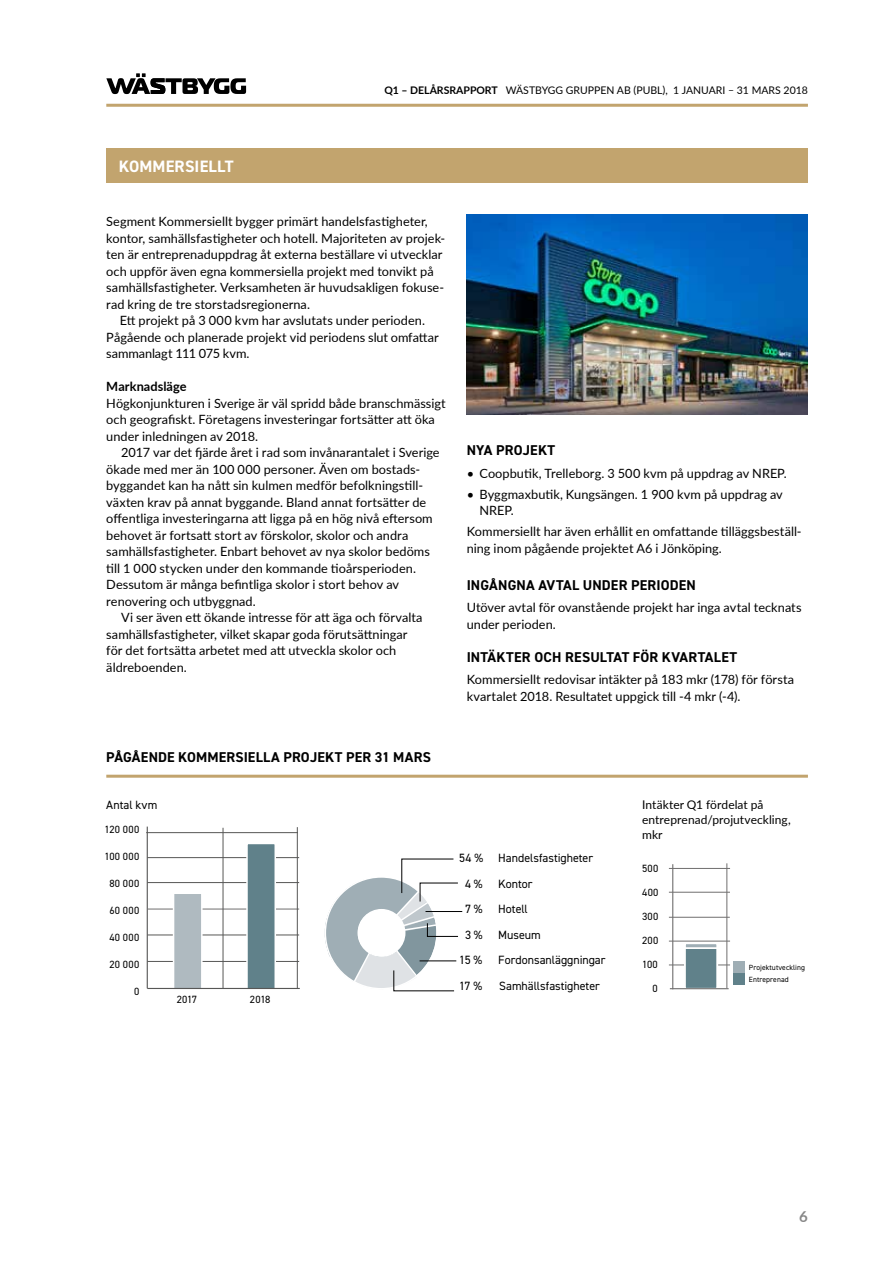
<style>
.page{position:relative;width:893px;height:1263px;background:#fff}
.page>*{position:absolute;margin:0;border:0;box-sizing:border-box;transform-origin:0 0}
.t1{font:700 16.5px "DIN2014";letter-spacing:.01em;color:#fff}
.t2{font:700 15px "Lato";color:#878787}
.t3{font:700 14.25px "DIN2014";letter-spacing:.01em;color:#000}
.t4{font:12.75px/16.5px "Lato";letter-spacing:.005em;color:#000}
.t5{font:700 12.75px "Lato";letter-spacing:.005em;color:#000}
.t6{font:12px "DIN2014";letter-spacing:-.005em;color:#000}
.t7{font:12px/15px "Lato";letter-spacing:.005em;color:#000}
.t8{font:10.5px "Lato";color:#000}
.t9{font:10.5px "DIN2014";letter-spacing:.03em;color:#000}
.t10{font:7.5px/12px "DIN2014";letter-spacing:.01em;color:#000}
.s1{font-weight:700}
</style>
<div class="page">
<svg style="left:106px;top:73px;width:140px;height:21px"></svg>
<hr style="left:106px;top:104px;width:702px;height:3px;background:#c2a46e">
<div style="left:106px;top:149px;width:702px;height:34px;background:#c2a46e"></div>
<hr style="left:147px;top:857px;width:152px;height:1px;background:#575756">
<hr style="left:147px;top:826px;width:1px;height:162px;background:#575756">
<hr style="left:147px;top:882px;width:152px;height:1px;background:#575756">
<hr style="left:147px;top:909px;width:152px;height:1px;background:#706f6f">
<hr style="left:147px;top:935px;width:152px;height:1px;background:#575756">
<hr style="left:147px;top:961px;width:152px;height:1px;background:#575756">
<hr style="left:223px;top:828px;width:1px;height:161px;background:#575756">
<div style="left:173px;top:892px;width:30px;height:98px;background:#afbac0;border:2px solid #fff"></div>
<div style="left:246px;top:843px;width:30px;height:147px;background:#60818a;border:2px solid #fff"></div>
<hr style="left:147px;top:988px;width:153px;height:1px;background:#575756">
<hr style="left:297px;top:827px;width:1px;height:161px;background:#575756">
<hr style="left:106px;top:775px;width:702px;height:3px;background:#c2a46e">
<hr style="left:425px;top:911px;width:37px;height:1px;background:#000">
<svg style="left:324px;top:858px;width:134px;height:134px"></svg>
<hr style="left:420px;top:961px;width:36px;height:1px;background:#000">
<hr style="left:146px;top:832px;width:152px;height:1px;background:#575756">
<img style="left:467px;top:215px;width:341px;height:199px">
<hr style="left:672px;top:864px;width:1px;height:125px;background:#706f6f">
<hr style="left:669px;top:892px;width:61px;height:1px;background:#706f6f">
<hr style="left:669px;top:917px;width:61px;height:1px;background:#706f6f">
<hr style="left:669px;top:941px;width:61px;height:1px;background:#706f6f">
<hr style="left:669px;top:965px;width:61px;height:1px;background:#706f6f">
<hr style="left:669px;top:868px;width:61px;height:1px;background:#706f6f">
<hr style="left:727px;top:863px;width:1px;height:125px;background:#706f6f">
<div style="left:684px;top:942px;width:34px;height:43px;background:#9faeb5;border:2px solid #fff"></div>
<div style="left:684px;top:947px;width:34px;height:42px;background:#60818a;border:2px solid #fff"></div>
<hr style="left:670px;top:988px;width:59px;height:1px;background:#706f6f">
<div style="left:733px;top:974px;width:12px;height:11px;background:#60818a"></div>
<div style="left:733px;top:961px;width:12px;height:11px;background:#9faeb5"></div>
<p class="t1" style="left:119px;top:155px;width:116px">KOMMERSIELLT</p>
<p class="t8" style="left:384px;top:82px;width:425px"><span class="s1">Q1 – DELÅRSRAPPORT</span> WÄSTBYGG GRUPPEN AB (PUBL), 1 JANUARI – 31 MARS 2018</p>
<p class="t4" style="left:106px;top:213px;width:323px">Segment Kommersiellt bygger primärt handelsfastigheter,</p>
<p class="t4" style="left:106px;top:229px;width:340px">kontor, samhällsfastigheter och hotell. Majoriteten av projek-</p>
<p class="t4" style="left:106px;top:246px;width:338px">ten är entreprenaduppdrag åt externa beställare vi utvecklar</p>
<p class="t4" style="left:106px;top:262px;width:329px">och uppför även egna kommersiella projekt med tonvikt på</p>
<p class="t4" style="left:106px;top:279px;width:339px">samhällsfastigheter. Verksamheten är huvudsakligen fokuse-</p>
<p class="t4" style="left:106px;top:295px;width:205px">rad kring de tre storstadsregionerna.</p>
<p class="t4" style="left:120px;top:312px;width:307px">Ett projekt på 3 000 kvm har avslutats under perioden.</p>
<p class="t4" style="left:106px;top:328px;width:334px">Pågående och planerade projekt vid periodens slut omfattar</p>
<p class="t4" style="left:106px;top:345px;width:145px">sammanlagt 111 075 kvm.</p>
<p class="t5" style="left:106px;top:377px;width:82px">Marknadsläge</p>
<p class="t4" style="left:106px;top:394px;width:341px">Högkonjunkturen i Sverige är väl spridd både branschmässigt och geografiskt. Företagens investeringar fortsätter att öka under inledningen av 2018.</p>
<p class="t4" style="left:106px;top:444px;width:335px;text-indent:15px">2017 var det fjärde året i rad som invånarantalet i Sverige ökade med mer än 100 000 personer. Även om bostads&shy;byggandet kan ha nått sin kulmen medför befolkningstill&shy;växten krav på annat byggande. Bland annat fortsätter de offentliga investeringarna att ligga på en hög nivå eftersom behovet är fortsatt stort av förskolor, skolor och andra samhällsfastigheter. Enbart behovet av nya skolor bedöms till 1 000 stycken under den kommande tioårsperioden.<br>Dessutom är många befintliga skolor i stort behov av renovering och utbyggnad.</p>
<p class="t4" style="left:106px;top:609px;width:318px;text-indent:15px">Vi ser även ett ökande intresse för att äga och förvalta samhällsfastigheter, vilket skapar goda förutsättningar för det fortsätta arbetet med att utveckla skolor och äldreboenden.</p>
<p class="t3" style="left:467px;top:441px;width:90px">NYA PROJEKT</p>
<p class="t4" style="left:467px;top:465px;width:322px">• Coopbutik, Trelleborg. 3 500 kvm på uppdrag av NREP.</p>
<p class="t4" style="left:479px;top:485px;width:305px;text-indent:-13px">• Byggmaxbutik, Kungsängen. 1 900 kvm på uppdrag av<br>NREP.</p>
<p class="t4" style="left:467px;top:523px;width:336px">Kommersiellt har även erhållit en omfattande tilläggsbeställ&shy;ning inom pågående projektet A6 i Jönköping.</p>
<p class="t3" style="left:467px;top:575px;width:231px">INGÅNGNA AVTAL UNDER PERIODEN</p>
<p class="t4" style="left:467px;top:599px;width:336px">Utöver avtal för ovanstående projekt har inga avtal tecknats under perioden.</p>
<p class="t3" style="left:467px;top:647px;width:272px">INTÄKTER OCH RESULTAT FÖR KVARTALET</p>
<p class="t4" style="left:467px;top:671px;width:329px">Kommersiellt redovisar intäkter på 183 mkr (178) för första kvartalet 2018. Resultatet uppgick till -4 mkr (-4).</p>
<p class="t3" style="left:106px;top:748px;width:326px">PÅGÅENDE KOMMERSIELLA PROJEKT PER 31 MARS</p>
<p class="t6" style="left:106px;top:797px;width:53px">Antal kvm</p>
<p class="t9" style="left:105px;top:823px;width:36px">120 000</p>
<p class="t9" style="left:104px;top:850px;width:36px">100 000</p>
<p class="t9" style="left:109px;top:877px;width:31px">80 000</p>
<p class="t9" style="left:109px;top:904px;width:31px">60 000</p>
<p class="t9" style="left:109px;top:931px;width:31px">40 000</p>
<p class="t9" style="left:110px;top:958px;width:31px">20 000</p>
<p class="t9" style="left:134px;top:985px;width:7px">0</p>
<p class="t9" style="left:177px;top:993px;width:22px">2017</p>
<p class="t9" style="left:250px;top:993px;width:22px">2018</p>
<p class="t6" style="left:459px;top:851px;width:25px">54 %</p>
<p class="t6" style="left:498px;top:851px;width:96px">Handelsfastigheter</p>
<p class="t6" style="left:465px;top:876px;width:19px">4 %</p>
<p class="t6" style="left:498px;top:876px;width:36px">Kontor</p>
<p class="t6" style="left:465px;top:902px;width:19px">7 %</p>
<p class="t6" style="left:498px;top:902px;width:31px">Hotell</p>
<p class="t6" style="left:465px;top:927px;width:19px">3 %</p>
<p class="t6" style="left:498px;top:927px;width:44px">Museum</p>
<p class="t6" style="left:459px;top:953px;width:24px">15 %</p>
<p class="t6" style="left:498px;top:953px;width:109px">Fordonsanläggningar</p>
<p class="t6" style="left:459px;top:978px;width:24px">17 %</p>
<p class="t6" style="left:499px;top:978px;width:102px">Samhällsfastigheter</p>
<p class="t7" style="left:642px;top:797px;width:150px">Intäkter Q1 fördelat på entreprenad/projutveckling, mkr</p>
<p class="t9" style="left:642px;top:862px;width:18px">500</p>
<p class="t9" style="left:642px;top:886px;width:18px">400</p>
<p class="t9" style="left:642px;top:910px;width:18px">300</p>
<p class="t9" style="left:642px;top:934px;width:18px">200</p>
<p class="t9" style="left:642px;top:958px;width:17px">100</p>
<p class="t9" style="left:653px;top:982px;width:7px">0</p>
<p class="t10" style="left:749px;top:961px;width:58px">Projektutveckling<br>Entreprenad</p>
<p class="t2" style="left:799px;top:1205px;width:10px">6</p>
</div>
